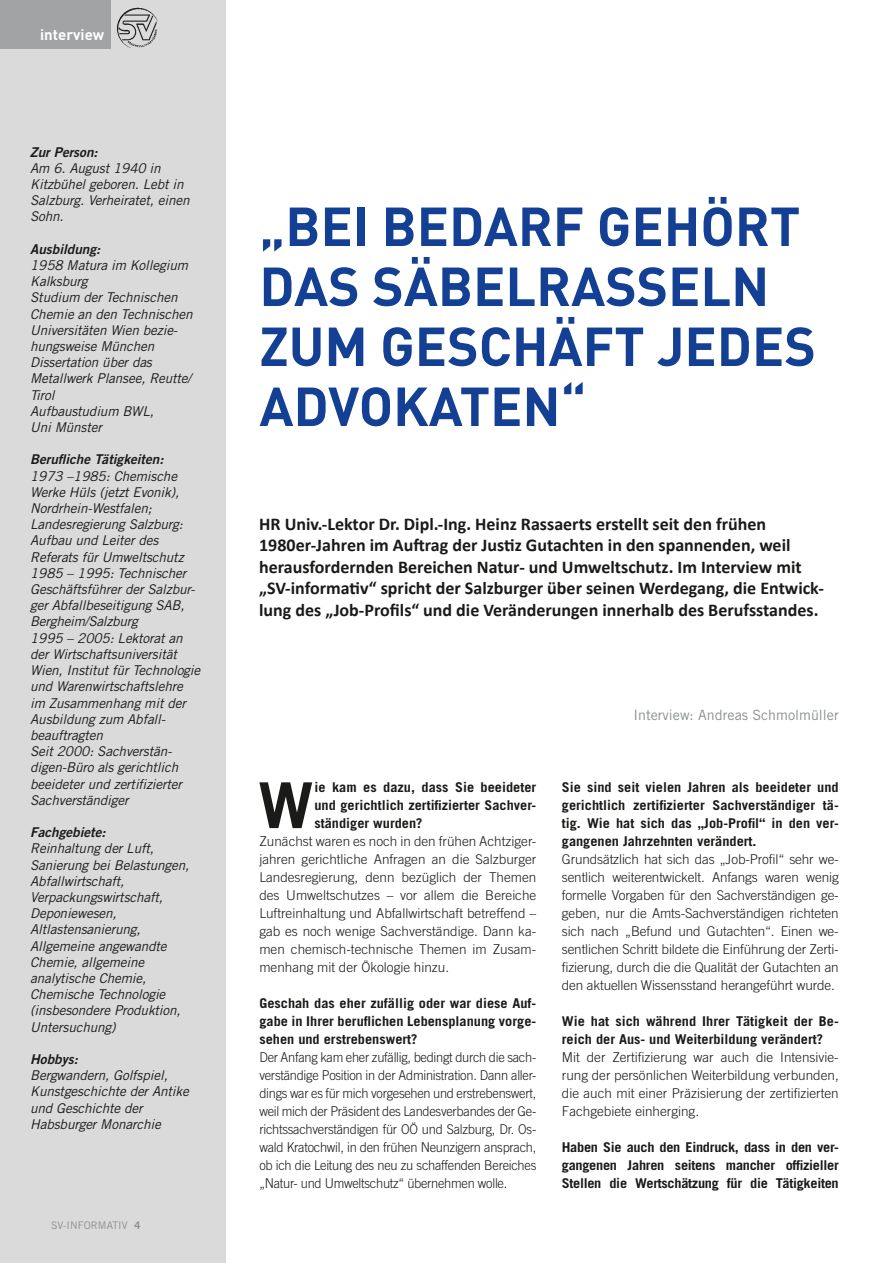
<style>
.page{position:relative;width:893px;height:1263px;background:#fff}
.page>*{position:absolute;margin:0;border:0;box-sizing:border-box;transform-origin:0 0}
.t1{font:700 63.3px "Trade Gothic LT Std";color:#1a1a18;scale:1.06 1}
.t2{font:54px/60px "DIN Bold";color:#134094}
.t3{font:700 18px/21.6px "Calibri";color:#1a1a18}
.t4{font:15px "DIN Bold";color:#fff}
.t5{font:14.25px "Trade Gothic LT Std";color:#8b8f92}
.t6{font:italic 13.5px/16.2px "Trade Gothic LT Std";letter-spacing:-.01em;color:#1a1a18}
.t7{font:300 13.5px/18px "Trade Gothic LT Std";letter-spacing:-.005em;color:#1a1a18;text-align:justify}
.t8{font:700 13.5px/18px "Trade Gothic LT Std";color:#1a1a18;text-align:justify;scale:1.06 1}
.t9{font:300 13.5px/18px "Trade Gothic LT Std";letter-spacing:-.005em;color:#1a1a18;text-align:justify;scale:.95 1}
.t10{font:13.5px "Trade Gothic LT Std Bd 2 Obl";color:#1a1a18}
.t11{font:10.5px "Trade Gothic LT Std";letter-spacing:.01em;color:#8b8f92}
.s1{font-weight:700}
</style>
<div class="page">
<div style="left:0;top:0;width:225px;height:1263px;background:#dadadb"></div>
<div style="left:0;top:0;width:111px;height:48px;background:#a1a3a5"></div>
<img style="left:117px;top:7px;width:43px;height:43px;border-radius:20px">
<p class="t4" style="left:40px;top:25px;width:66px">interview</p>
<p class="t10" style="left:30px;top:143px;width:69px">Zur Person:</p>
<p class="t6" style="left:30px;top:160px;width:161px">Am 6. August 1940 in<br>Kitzbühel geboren. Lebt in<br>Salzburg. Verheiratet, einen<br>Sohn.</p>
<p class="t10" style="left:30px;top:241px;width:72px">Ausbildung:</p>
<p class="t6" style="left:30px;top:257px;width:164px">1958 Matura im Kollegium<br>Kalksburg<br>Studium der Technischen<br>Chemie an den Technischen<br>Universitäten Wien bezie&shy;hungsweise München<br>Dissertation über das<br>Metallwerk Plansee, Reutte/<br>Tirol<br>Aufbaustudium BWL,<br>Uni Münster</p>
<p class="t10" style="left:30px;top:451px;width:135px">Berufliche Tätigkeiten:</p>
<p class="t6" style="left:30px;top:468px;width:172px">1973 –1985: Chemische<br>Werke Hüls (jetzt Evonik),<br>Nordrhein-Westfalen;<br>Landesregierung Salzburg:<br>Aufbau und Leiter des<br>Referats für Umweltschutz<br>1985 – 1995: Technischer<br>Geschäftsführer der Salzbur&shy;ger Abfallbeseitigung SAB,<br>Bergheim/Salzburg<br>1995 – 2005: Lektorat an der Wirtschaftsuniversität<br>Wien, Institut für Technologie und Warenwirtschaftslehre im Zusammenhang mit der<br>Ausbildung zum Abfall&shy;beauftragten<br>Seit 2000: Sachverstän&shy;digen-Büro als gerichtlich beeideter und zertifizierter<br>Sachverständiger</p>
<p class="t10" style="left:30px;top:824px;width:77px">Fachgebiete:</p>
<p class="t6" style="left:30px;top:841px;width:161px">Reinhaltung der Luft,<br>Sanierung bei Belastungen,<br>Abfallwirtschaft,<br>Verpackungswirtschaft,<br>Deponiewesen,<br>Altlastensanierung,<br>Allgemeine angewandte<br>Chemie, allgemeine analytische Chemie,<br>Chemische Technologie (insbesondere Produktion,<br>Untersuchung)</p>
<p class="t10" style="left:30px;top:1051px;width:49px">Hobbys:</p>
<p class="t6" style="left:30px;top:1067px;width:160px">Bergwandern, Golfspiel,<br>Kunstgeschichte der Antike und Geschichte der<br>Habsburger Monarchie</p>
<p class="t11" style="left:51px;top:1219px;width:91px">SV-INFORMATIV <span class="s1">4</span></p>
<h2 class="t2" style="left:259px;top:194px;width:558px">„BEI BEDARF GEHÖRT<br>DAS SÄBELRASSELN<br>ZUM GESCHÄFT JEDES<br>ADVOKATEN“</h2>
<p class="t3" style="left:259px;top:513px;width:566px">HR Univ.-Lektor Dr. Dipl.-Ing. Heinz Rassaerts erstellt seit den frühen 1980er-Jahren im Auftrag der Justiz Gutachten in den spannenden, weil herausfordernden Bereichen Natur- und Umweltschutz. Im Interview mit „SV-informativ“ spricht der Salzburger über seinen Werdegang, die Entwick&shy;lung des „Job-Profils“ und die Veränderungen innerhalb des Berufsstandes.</p>
<h1 class="t1" style="left:258px;top:767px;width:54px">W</h1>
<p class="t8" style="left:314px;top:778px;width:211px">ie kam es dazu, dass Sie beeideter und gerichtlich zertifizierter Sachver&shy;ständiger wurden?</p>
<p class="t7" style="left:259px;top:832px;width:278px">Zunächst waren es noch in den frühen Achtziger&shy;jahren gerichtliche Anfragen an die Salzburger Landesregierung, denn bezüglich der Themen des Umweltschutzes – vor allem die Bereiche Luftreinhaltung und Abfallwirtschaft betreffend – gab es noch wenige Sachverständige. Dann ka&shy;men chemisch-technische Themen im Zusam&shy;menhang mit der Ökologie hinzu.</p>
<p class="t8" style="left:259px;top:994px;width:263px">Geschah das eher zufällig oder war diese Auf&shy;gabe in Ihrer beruflichen Lebensplanung vorge&shy;sehen und erstrebenswert?</p>
<p class="t9" style="left:259px;top:1048px;width:293px">Der Anfang kam eher zufällig, bedingt durch die sach&shy;verständige Position in der Administration. Dann aller&shy;dings war es für mich vorgesehen und erstrebenswert, weil mich der Präsident des Landesverbandes der Ge&shy;richtssachverständigen für OÖ und Salzburg, Dr. Os&shy;wald Kratochwil, in den frühen Neunzigern ansprach, ob ich die Leitung des neu zu schaffenden Bereiches „Natur- und Umweltschutz“ übernehmen wolle.</p>
<p class="t5" style="left:633px;top:707px;width:207px">Interview: Andreas Schmolmüller</p>
<p class="t8" style="left:562px;top:778px;width:263px">Sie sind seit vielen Jahren als beeideter und gerichtlich zertifizierter Sachverständiger tä&shy;tig. Wie hat sich das „Job-Profil“ in den ver&shy;gangenen Jahrzehnten verändert.</p>
<p class="t7" style="left:562px;top:850px;width:278px">Grundsätzlich hat sich das „Job-Profil“ sehr we&shy;sentlich weiterentwickelt. Anfangs waren wenig formelle Vorgaben für den Sachverständigen ge&shy;geben, nur die Amts-Sachverständigen richteten sich nach „Befund und Gutachten“. Einen we&shy;sentlichen Schritt bildete die Einführung der Zerti&shy;fizierung, durch die die Qualität der Gutachten an den aktuellen Wissensstand herangeführt wurde.</p>
<p class="t8" style="left:562px;top:1012px;width:263px">Wie hat sich während Ihrer Tätigkeit der Be&shy;reich der Aus- und Weiterbildung verändert?</p>
<p class="t7" style="left:562px;top:1048px;width:278px">Mit der Zertifizierung war auch die Intensivie&shy;rung der persönlichen Weiterbildung verbunden, die auch mit einer Präzisierung der zertifizierten Fachgebiete einherging.</p>
<p class="t8" style="left:562px;top:1138px;width:263px">Haben Sie auch den Eindruck, dass in den ver&shy;gangenen Jahren seitens mancher offizieller Stellen die Wertschätzung für die Tätigkeiten</p>
</div>
